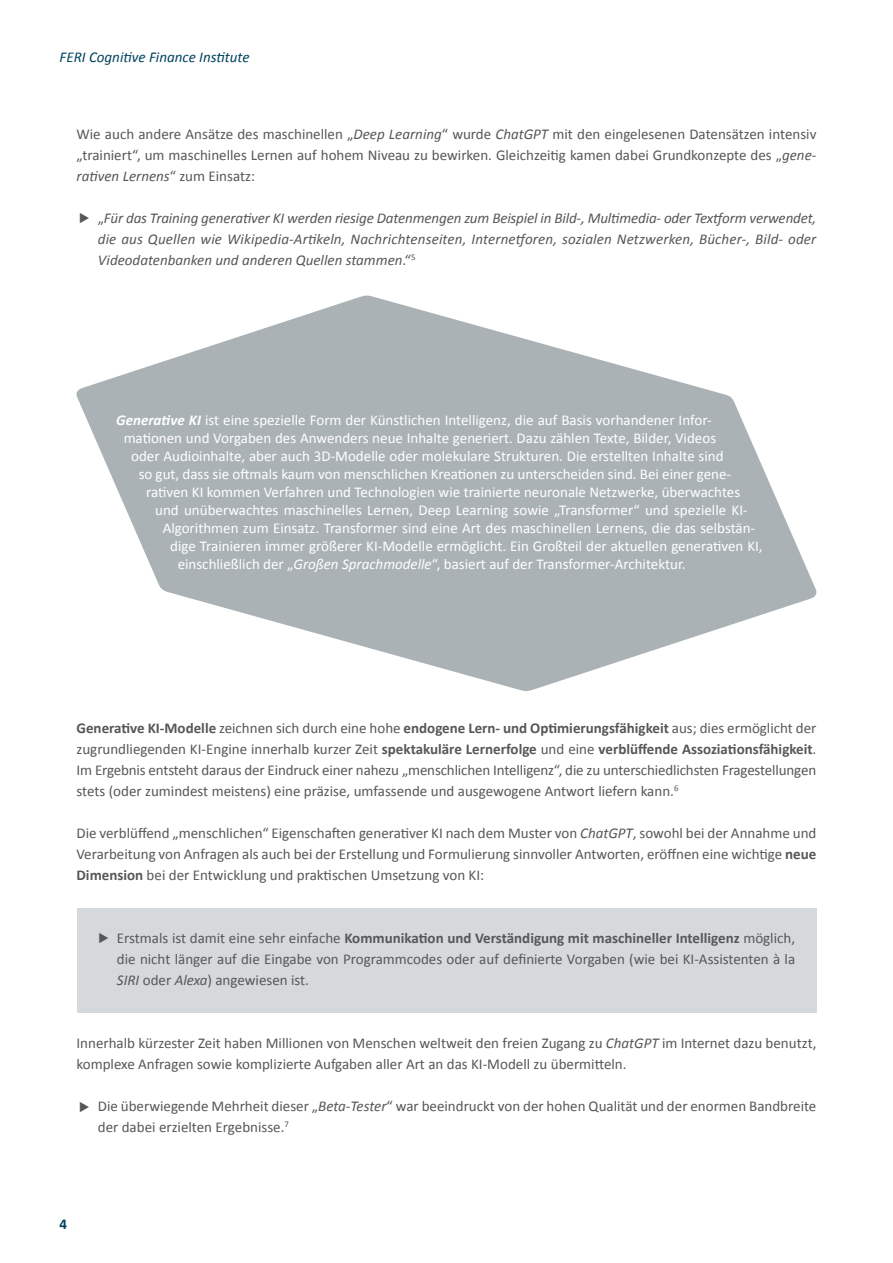
<style>
.page{position:relative;width:893px;height:1263px;background:#fff}
.page>*{position:absolute;margin:0;border:0;box-sizing:border-box;transform-origin:0 0}
.t1{font:15px/21px "Calibri";color:#575756;text-align:justify}
.t2{font:15px "Calibri";color:#fff}
.t3{font:italic 15px/21px "Calibri";color:#575756;text-align:justify}
.t4{font:italic 15px "Calibri";color:#00425e}
.t5{font:700 15px "Calibri";color:#00425e}
.s1{font-style:italic}
.s2{font-style:normal}
.s3{font-weight:700;font-style:italic}
.s4{font-weight:700}
</style>
<div class="page">
<div style="left:77px;top:908px;width:739px;height:104px;background:#d5d9dc"></div>
<svg style="left:76px;top:295px;width:740px;height:396px;fill:#abb2b6"></svg>
<p class="t4" style="left:60px;top:47px;width:191px">FERI Cognitive Finance Institute</p>
<p class="t1" style="left:77px;top:123px;width:741px">Wie auch andere Ansätze des maschinellen „<span class="s1">Deep Learning</span>“ wurde <span class="s1">ChatGPT</span> mit den eingelesenen Datensätzen intensiv „trainiert“, um maschinelles Lernen auf hohem Niveau zu bewirken. Gleichzeitig kamen dabei Grundkonzepte des „<span class="s1">gene&shy;rativen Lernens</span>“ zum Einsatz:</p>
<p class="t3" style="left:98px;top:207px;width:720px"><span class="s2">„</span>Für das Training generativer KI werden riesige Datenmengen zum Beispiel in Bild-, Multimedia- oder Textform verwendet, die aus Quellen wie Wikipedia-Artikeln, Nachrichtenseiten, Internetforen, sozialen Netzwerken, Bücher-, Bild- oder Videodatenbanken und anderen Quellen stammen<span class="s2">.“</span><sup>5</sup></p>
<p class="t2" style="left:116px;top:409px;width:597px"><span class="s3">Generative KI</span> ist eine spezielle Form der Künstlichen Intelligenz, die auf Basis vorhandener Infor-</p>
<p class="t2" style="left:124px;top:427px;width:594px">mationen und Vorgaben des Anwenders neue Inhalte generiert. Dazu zählen Texte, Bilder, Videos</p>
<p class="t2" style="left:131px;top:445px;width:594px">oder Audioinhalte, aber auch 3D-Modelle oder molekulare Strukturen. Die erstellten Inhalte sind</p>
<p class="t2" style="left:139px;top:463px;width:594px">so gut, dass sie oftmals kaum von menschlichen Kreationen zu unterscheiden sind. Bei einer gene-</p>
<p class="t2" style="left:146px;top:481px;width:596px">rativen KI kommen Verfahren und Technologien wie trainierte neuronale Netzwerke, überwachtes</p>
<p class="t2" style="left:155px;top:499px;width:594px">und unüberwachtes maschinelles Lernen, Deep Learning sowie „Transformer“ und spezielle KI-</p>
<p class="t2" style="left:163px;top:517px;width:594px">Algorithmen zum Einsatz. Transformer sind eine Art des maschinellen Lernens, die das selbstän-</p>
<p class="t2" style="left:170px;top:535px;width:594px">dige Trainieren immer größerer KI-Modelle ermöglicht. Ein Großteil der aktuellen generativen KI,</p>
<p class="t2" style="left:178px;top:553px;width:509px">einschließlich der „<span class="s1">Großen Sprachmodelle</span>“, basiert auf der Transformer-Architektur.</p>
<p class="t1" style="left:77px;top:717px;width:741px"><span class="s4">Generative KI-Modelle</span> zeichnen sich durch eine hohe <span class="s4">endogene Lern- und Optimierungsfähigkeit</span> aus; dies ermöglicht der zugrundliegenden KI-Engine innerhalb kurzer Zeit <span class="s4">spektakuläre Lernerfolge</span> und eine <span class="s4">verblüffende Assoziationsfähigkeit</span>.<br>Im Ergebnis entsteht daraus der Eindruck einer nahezu „menschlichen Intelligenz“, die zu unterschiedlichsten Fragestellungen stets (oder zumindest meistens) eine präzise, umfassende und ausgewogene Antwort liefern kann.<sup>6</sup></p>
<p class="t1" style="left:77px;top:822px;width:741px">Die verblüffend „menschlichen“ Eigenschaften generativer KI nach dem Muster von <span class="s1">ChatGPT</span>, sowohl bei der Annahme und Verarbeitung von Anfragen als auch bei der Erstellung und Formulierung sinnvoller Antworten, eröffnen eine wichtige <span class="s4">neue Dimension</span> bei der Entwicklung und praktischen Umsetzung von KI:</p>
<p class="t1" style="left:117px;top:927px;width:680px">Erstmals ist damit eine sehr einfache <span class="s4">Kommunikation und Verständigung mit maschineller Intelligenz</span> möglich, die nicht länger auf die Eingabe von Programmcodes oder auf definierte Vorgaben (wie bei KI-Assistenten à la <span class="s1">SIRI</span> oder <span class="s1">Alexa</span>) angewiesen ist.</p>
<p class="t1" style="left:77px;top:1032px;width:741px">Innerhalb kürzester Zeit haben Millionen von Menschen weltweit den freien Zugang zu <span class="s1">ChatGPT</span> im Internet dazu benutzt, komplexe Anfragen sowie komplizierte Aufgaben aller Art an das KI-Modell zu übermitteln.</p>
<p class="t1" style="left:98px;top:1095px;width:720px">Die überwiegende Mehrheit dieser „<span class="s1">Beta-Tester</span>“ war beeindruckt von der hohen Qualität und der enormen Bandbreite der dabei erzielten Ergebnisse.<sup>7</sup></p>
<p class="t5" style="left:60px;top:1213px;width:9px">4</p>
</div>
